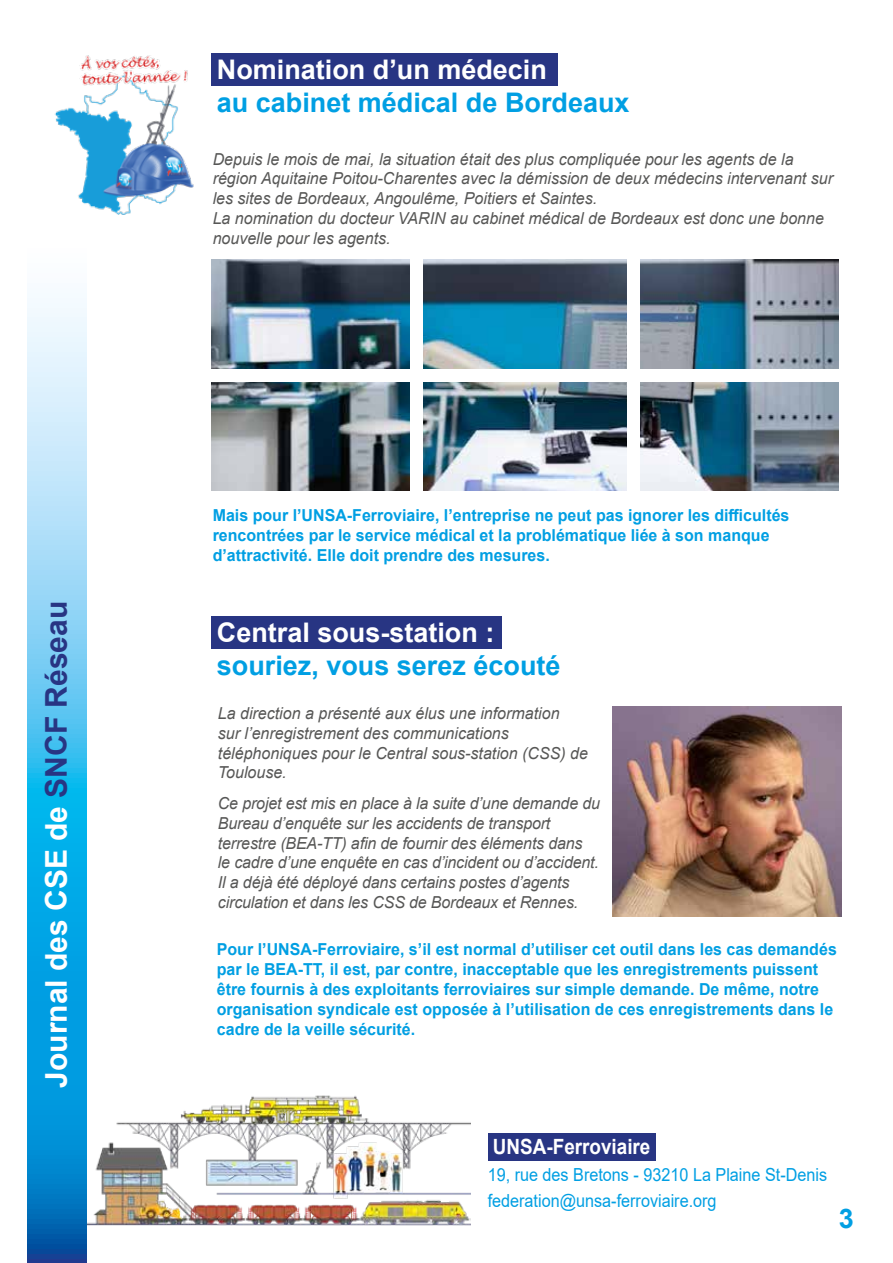
<style>
.page{position:relative;width:893px;height:1263px;background:#fff}
.page>*{position:absolute;margin:0;border:0;box-sizing:border-box;transform-origin:0 0}
.t1{font:700 30px "Arial";color:#fff}
.t2{font:700 27px "Arial";color:#009fe3}
.t3{font:700 27px "Arial";color:#fff}
.t4{font:700 21px "Arial";color:#fff;scale:.9 1}
.t5{font:18px/26.1px "Arial";color:#009fe3;scale:.9 1}
.t6{font:italic 16.5px/19.8px "Arial";color:#575756}
.t7{font:700 16.5px/19.8px "Arial";color:#009fe3}
.s1{color:#283583}
</style>
<div class="page">
<img style="left:212px;top:259px;width:627px;height:231px">
<svg style="left:27px;top:298px;width:60px;height:965px;background:#52bae9"></svg>
<img style="left:55px;top:55px;width:139px;height:160px">
<div style="left:488px;top:1133px;width:168px;height:28px;background:#283583"></div>
<img style="left:87px;top:1095px;width:383px;height:131px">
<div style="left:627px;top:255px;width:13px;height:239px;background:#fff"></div>
<div style="left:411px;top:257px;width:12px;height:239px;background:#fff"></div>
<div style="left:212px;top:54px;width:346px;height:32px;background:#283583"></div>
<div style="left:212px;top:617px;width:290px;height:32px;background:#283583"></div>
<img style="left:612px;top:707px;width:229px;height:210px">
<div style="left:206px;top:369px;width:638px;height:13px;background:#fff"></div>
<h1 class="t1" style="left:35px;top:1088px;width:488px;rotate:-90deg">Journal des CSE de <span class="s1">SNCF Réseau</span></h1>
<h2 class="t3" style="left:217px;top:50px;width:332px">Nomination d’un médecin</h2>
<h2 class="t2" style="left:217px;top:83px;width:414px">au cabinet médical de Bordeaux</h2>
<p class="t6" style="left:213px;top:149px;width:622px">Depuis le mois de mai, la situation était des plus compliquée pour les agents de la région Aquitaine Poitou-Charentes avec la démission de deux médecins intervenant sur les sites de Bordeaux, Angoulême, Poitiers et Saintes.<br>La nomination du docteur VARIN au cabinet médical de Bordeaux est donc une bonne nouvelle pour les agents.</p>
<p class="t7" style="left:213px;top:506px;width:578px">Mais pour l’UNSA-Ferroviaire, l’entreprise ne peut pas ignorer les difficultés rencontrées par le service médical et la problématique liée à son manque d’attractivité. Elle doit prendre des mesures.</p>
<h2 class="t3" style="left:217px;top:613px;width:279px">Central sous-station :</h2>
<h2 class="t2" style="left:217px;top:646px;width:345px">souriez, vous serez écouté</h2>
<p class="t6" style="left:218px;top:703px;width:372px">La direction a présenté aux élus une information<br>sur l’enregistrement des communications téléphoniques pour le Central sous-station (CSS) de Toulouse.</p>
<p class="t6" style="left:218px;top:793px;width:384px">Ce projet est mis en place à la suite d’une demande du Bureau d’enquête sur les accidents de transport terrestre (BEA-TT) afin de fournir des éléments dans<br>le cadre d’une enquête en cas d’incident ou d’accident.<br>Il a déjà été déployé dans certains postes d’agents circulation et dans les CSS de Bordeaux et Rennes.</p>
<p class="t7" style="left:217px;top:940px;width:621px">Pour l’UNSA-Ferroviaire, s’il est normal d’utiliser cet outil dans les cas demandés par le BEA-TT, il est, par contre, inacceptable que les enregistrements puissent être fournis à des exploitants ferroviaires sur simple demande. De même, notre organisation syndicale est opposée à l’utilisation de ces enregistrements dans le cadre de la veille sécurité.</p>
<p class="t4" style="left:493px;top:1131px;width:177px">UNSA-Ferroviaire</p>
<p class="t5" style="left:488px;top:1161px;width:379px">19, rue des Bretons - 93210 La Plaine St-Denis federation@unsa-ferroviaire.org</p>
<h2 class="t2" style="left:839px;top:1200px;width:17px">3</h2>
</div>
